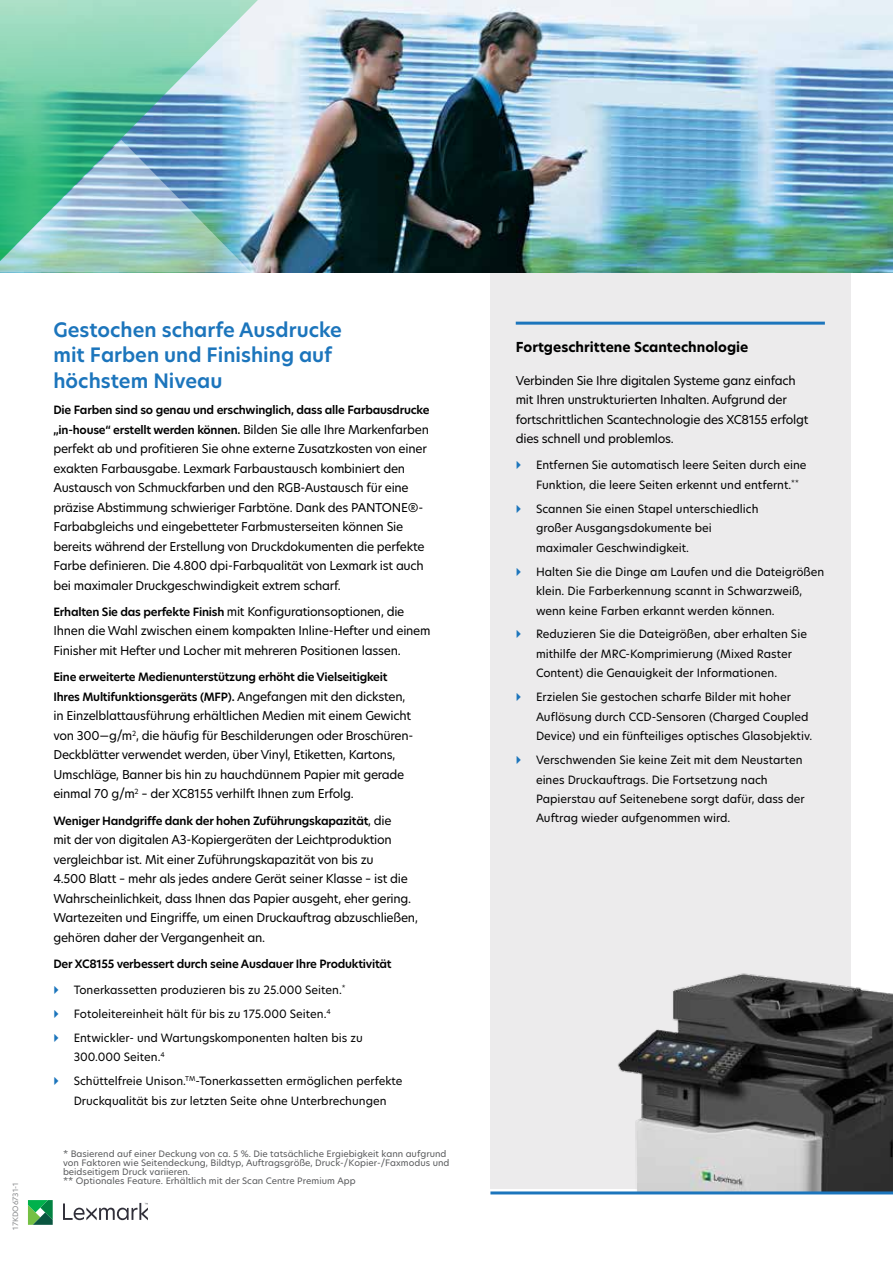
<style>
.page{position:relative;width:893px;height:1263px;background:#fff}
.page>*{position:absolute;margin:0;border:0;box-sizing:border-box;transform-origin:0 0}
.t1{font:600 19.5px/25.5px "TP Hero";color:#1c75bc}
.t2{font:700 13.5px "TP Hero";color:#000}
.t3{font:12px/19.5px "TP Hero";letter-spacing:-.02em;color:#000}
.t4{font:11.25px/19.5px "TP Hero";color:#000}
.t5{font:600 11.25px/19.5px "TP Hero";letter-spacing:-.02em;color:#000}
.t6{font:8.7px/9px "TP Hero";color:#58595b}
.t7{font:7.2px "TP Hero";color:#888a8c}
.s1{font-weight:400;font-size:12px}
.s2{font-weight:600;font-size:11.25px}
</style>
<div class="page">
<div style="left:490px;top:272px;width:361px;height:917px;background:#ecebec"></div>
<img style="left:271px;top:0;width:622px;height:272px">
<img style="left:618px;top:973px;width:275px;height:218px">
<svg style="left:0;top:0;width:271px;height:272px;background:#90cdc1"></svg>
<img style="left:0;top:140px;width:251px;height:132px">
<svg style="left:63px;top:1203px;width:85px;height:17px"></svg>
<svg style="left:28px;top:1200px;width:25px;height:25px"></svg>
<hr style="left:490px;top:1191px;width:403px;height:3px;background:#1c75bc">
<hr style="left:516px;top:322px;width:309px;height:3px;background:#1c75bc">
<p class="t7" style="left:10px;top:1230px;width:49px;rotate:-90deg">17KDO6731-1</p>
<h1 class="t1" style="left:53px;top:317px;width:290px">Gestochen scharfe Ausdrucke mit Farben und Finishing auf höchstem Niveau</h1>
<p class="t5" style="left:53px;top:400px;width:378px">Die Farben sind so genau und erschwinglich, dass alle Farbausdrucke „in-house“ erstellt werden können. <span class="s1">Bilden Sie alle Ihre Markenfarben</span></p>
<p class="t3" style="left:53px;top:439px;width:375px">perfekt ab und profitieren Sie ohne externe Zusatzkosten von einer exakten Farbausgabe. Lexmark Farbaustausch kombiniert den Austausch von Schmuckfarben und den RGB-Austausch für eine präzise Abstimmung schwieriger Farbtöne. Dank des PANTONE®- Farbabgleichs und eingebetteter Farbmusterseiten können Sie bereits während der Erstellung von Druckdokumenten die perfekte Farbe definieren. Die 4.800 dpi-Farbqualität von Lexmark ist auch bei maximaler Druckgeschwindigkeit extrem scharf.</p>
<p class="t3" style="left:53px;top:602px;width:379px"><span class="s2">Erhalten Sie das perfekte Finish</span> mit Konfigurationsoptionen, die<br>Ihnen die Wahl zwischen einem kompakten Inline-Hefter und einem<br>Finisher mit Hefter und Locher mit mehreren Positionen lassen.</p>
<p class="t5" style="left:53px;top:667px;width:353px">Eine erweiterte Medienunterstützung erhöht die Vielseitigkeit<br>Ihres Multifunktionsgeräts (MFP). <span class="s1">Angefangen mit den dicksten,</span></p>
<p class="t3" style="left:53px;top:706px;width:361px">in Einzelblattausführung erhältlichen Medien mit einem Gewicht von 300—g/m<sup>2</sup>, die häufig für Beschilderungen oder Broschüren-Deckblätter verwendet werden, über Vinyl, Etiketten, Kartons, Umschläge, Banner bis hin zu hauchdünnem Papier mit gerade einmal 70 g/m<sup>2</sup> – der XC8155 verhilft Ihnen zum Erfolg.</p>
<p class="t5" style="left:53px;top:810px;width:340px">Weniger Handgriffe dank der hohen Zuführungskapazität<span class="s1">, die</span></p>
<p class="t3" style="left:53px;top:830px;width:366px">mit der von digitalen A3-Kopiergeräten der Leichtproduktion vergleichbar ist. Mit einer Zuführungskapazität von bis zu<br>4.500 Blatt – mehr als jedes andere Gerät seiner Klasse – ist die Wahrscheinlichkeit, dass Ihnen das Papier ausgeht, eher gering.<br>Wartezeiten und Eingriffe, um einen Druckauftrag abzuschließen, gehören daher der Vergangenheit an.</p>
<p class="t5" style="left:53px;top:954px;width:340px">Der XC8155 verbessert durch seine Ausdauer Ihre Produktivität</p>
<p class="t4" style="left:74px;top:978px;width:291px;line-height:23.9px">Tonerkassetten produzieren bis zu 25.000 Seiten.<sup>*<br></sup>Fotoleitereinheit hält für bis zu 175.000 Seiten.<sup>4<br></sup>Entwickler- und Wartungskomponenten halten bis zu</p>
<p class="t4" style="left:74px;top:1045px;width:330px;line-height:23.9px">300.000 Seiten.<sup>4<br></sup>Schüttelfreie Unison.<sup>TM</sup>-Tonerkassetten ermöglichen perfekte</p>
<p class="t4" style="left:74px;top:1090px;width:314px">Druckqualität bis zur letzten Seite ohne Unterbrechungen</p>
<p class="t6" style="left:63px;top:1149px;width:388px">* Basierend auf einer Deckung von ca. 5 %. Die tatsächliche Ergiebigkeit kann aufgrund von Faktoren wie Seitendeckung, Bildtyp, Auftragsgröße, Druck-/Kopier-/Faxmodus und beidseitigem Druck variieren.<br>** Optionales Feature. Erhältlich mit der Scan Centre Premium App</p>
<p class="t2" style="left:516px;top:337px;width:234px">Fortgeschrittene Scantechnologie</p>
<p class="t3" style="left:516px;top:370px;width:294px">Verbinden Sie Ihre digitalen Systeme ganz einfach mit Ihren unstrukturierten Inhalten. Aufgrund der fortschrittlichen Scantechnologie des XC8155 erfolgt dies schnell und problemlos.</p>
<p class="t4" style="left:536px;top:455px;width:272px">Entfernen Sie automatisch leere Seiten durch eine<br>Funktion, die leere Seiten erkennt und entfernt.<sup>**</sup></p>
<p class="t4" style="left:536px;top:499px;width:224px">Scannen Sie einen Stapel unterschiedlich großer Ausgangsdokumente bei maximaler Geschwindigkeit.</p>
<p class="t4" style="left:536px;top:561px;width:290px">Halten Sie die Dinge am Laufen und die Dateigrößen klein. Die Farberkennung scannt in Schwarzweiß, wenn keine Farben erkannt werden können.</p>
<p class="t4" style="left:536px;top:624px;width:272px">Reduzieren Sie die Dateigrößen, aber erhalten Sie mithilfe der MRC-Komprimierung (Mixed Raster<br>Content) die Genauigkeit der Informationen.</p>
<p class="t4" style="left:536px;top:687px;width:278px">Erzielen Sie gestochen scharfe Bilder mit hoher<br>Auflösung durch CCD-Sensoren (Charged Coupled<br>Device) und ein fünfteiliges optisches Glasobjektiv.</p>
<p class="t4" style="left:536px;top:750px;width:270px">Verschwenden Sie keine Zeit mit dem Neustarten eines Druckauftrags. Die Fortsetzung nach Papierstau auf Seitenebene sorgt dafür, dass der Auftrag wieder aufgenommen wird.</p>
</div>
